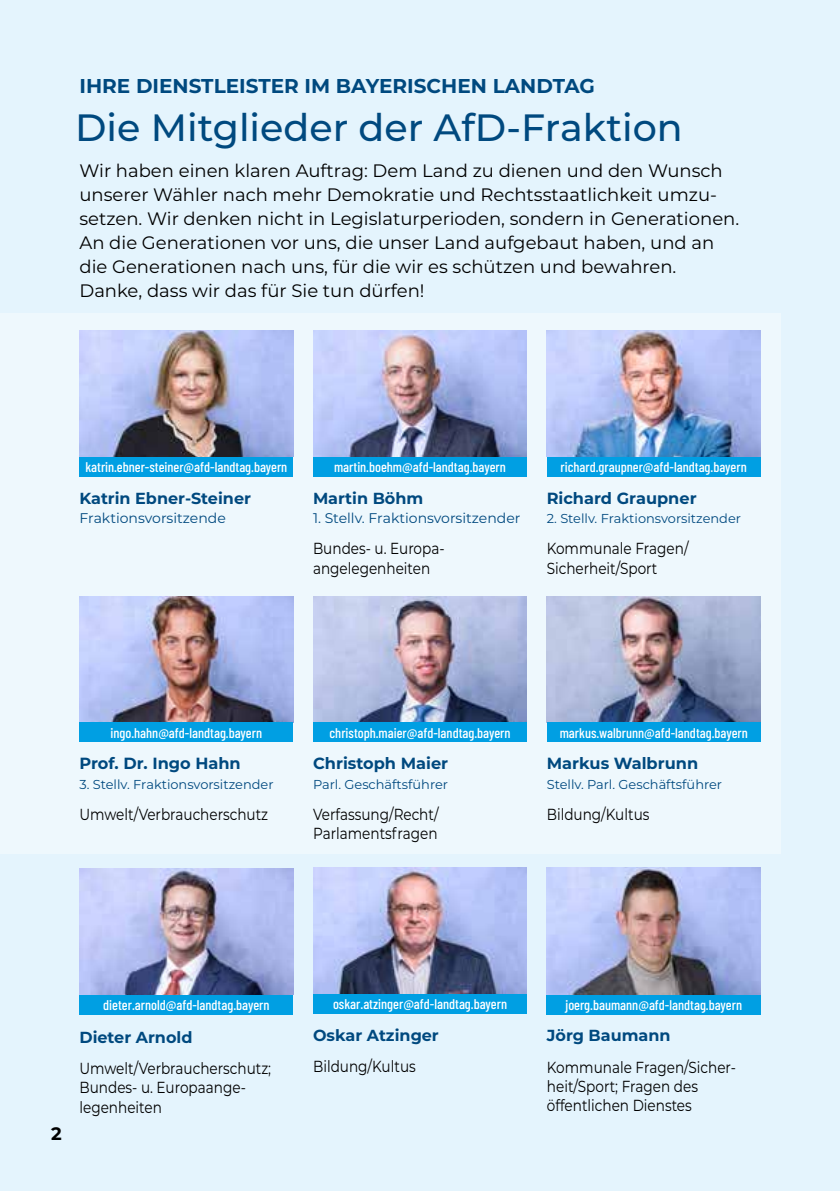
<style>
.page{position:relative;width:840px;height:1191px;background:#fff}
.page>*{position:absolute;margin:0;border:0;box-sizing:border-box;transform-origin:0 0}
.t1{font:500 38px "Montserrat";color:#00497f}
.t2{font:700 20px "Montserrat";color:#00497f}
.t3{font:18px/24px "Montserrat";color:#000}
.t4{font:700 18px "Montserrat";color:#000}
.t5{font:700 16.2px "Montserrat";color:#00497f}
.t6{font:16px/19.2px "Montserrat";color:#000;scale:.85 1}
.t7{font:700 16px "Montserrat";color:#00497f}
.t8{font:500 14px "Barlow Condensed";color:#fff}
.t9{font:14px "Montserrat";color:#00497f}
.t10{font:13px "Montserrat";color:#00497f}
</style>
<div class="page">
<div style="left:0;top:0;width:839px;height:1191px;background:#e4f4fd"></div>
<div style="left:0;top:313px;width:780px;height:540px;background:#eef8fd"></div>
<img style="left:79px;top:330px;width:214px;height:127px">
<div style="left:79px;top:457px;width:214px;height:19px;background:#009fe3"></div>
<img style="left:313px;top:330px;width:213px;height:127px">
<div style="left:313px;top:457px;width:213px;height:19px;background:#009fe3"></div>
<img style="left:313px;top:596px;width:213px;height:126px">
<div style="left:313px;top:722px;width:213px;height:20px;background:#009fe3"></div>
<img style="left:79px;top:868px;width:214px;height:126px">
<div style="left:79px;top:994px;width:214px;height:20px;background:#009fe3"></div>
<img style="left:313px;top:867px;width:213px;height:127px">
<div style="left:313px;top:994px;width:213px;height:20px;background:#009fe3"></div>
<img style="left:546px;top:867px;width:214px;height:127px">
<div style="left:546px;top:994px;width:214px;height:20px;background:#009fe3"></div>
<img style="left:546px;top:330px;width:214px;height:127px">
<div style="left:546px;top:457px;width:214px;height:19px;background:#009fe3"></div>
<img style="left:546px;top:596px;width:214px;height:126px">
<div style="left:546px;top:722px;width:214px;height:20px;background:#009fe3"></div>
<img style="left:79px;top:596px;width:214px;height:126px">
<div style="left:79px;top:722px;width:214px;height:20px;background:#009fe3"></div>
<p class="t2" style="left:79px;top:72px;width:516px">IHRE DIENSTLEISTER IM BAYERISCHEN LANDTAG</p>
<h1 class="t1" style="left:75px;top:101px;width:608px">Die Mitglieder der AfD-Fraktion</h1>
<p class="t3" style="left:79px;top:158px;width:661px">Wir haben einen klaren Auftrag: Dem Land zu dienen und den Wunsch unserer Wähler nach mehr Demokratie und Rechtsstaatlichkeit umzu&shy;setzen. Wir denken nicht in Legislaturperioden, sondern in Generationen.<br>An die Generationen vor uns, die unser Land aufgebaut haben, und an die Generationen nach uns, für die wir es schützen und bewahren.<br>Danke, dass wir das für Sie tun dürfen!</p>
<p class="t8" style="left:85px;top:457px;width:203px">katrin.ebner-steiner@afd-landtag.bayern</p>
<p class="t7" style="left:79px;top:486px;width:173px">Katrin Ebner-Steiner</p>
<p class="t9" style="left:79px;top:508px;width:148px">Fraktionsvorsitzende</p>
<p class="t8" style="left:334px;top:457px;width:173px">martin.boehm@afd-landtag.bayern</p>
<p class="t7" style="left:313px;top:486px;width:112px">Martin Böhm</p>
<p class="t9" style="left:313px;top:508px;width:209px">1. Stellv. Fraktionsvorsitzender</p>
<p class="t6" style="left:313px;top:538px;width:156px">Bundes- u. Europa&shy;angelegenheiten</p>
<p class="t8" style="left:560px;top:457px;width:187px">richard.graupner@afd-landtag.bayern</p>
<p class="t5" style="left:546px;top:486px;width:151px">Richard Graupner</p>
<p class="t10" style="left:546px;top:509px;width:196px">2. Stellv. Fraktionsvorsitzender</p>
<p class="t6" style="left:546px;top:538px;width:168px">Kommunale Fragen/<br>Sicherheit/Sport</p>
<p class="t8" style="left:110px;top:722px;width:153px">ingo.hahn@afd-landtag.bayern</p>
<p class="t5" style="left:79px;top:752px;width:163px">Prof. Dr. Ingo Hahn</p>
<p class="t10" style="left:79px;top:775px;width:195px">3. Stellv. Fraktionsvorsitzender</p>
<p class="t6" style="left:79px;top:804px;width:223px">Umwelt/Verbraucherschutz</p>
<p class="t8" style="left:329px;top:722px;width:182px">christoph.maier@afd-landtag.bayern</p>
<p class="t5" style="left:313px;top:752px;width:136px">Christoph Maier</p>
<p class="t10" style="left:313px;top:775px;width:136px">Parl. Geschäftsführer</p>
<p class="t6" style="left:313px;top:804px;width:149px">Verfassung/Recht/<br>Parlamentsfragen</p>
<p class="t8" style="left:559px;top:722px;width:190px">markus.walbrunn@afd-landtag.bayern</p>
<p class="t5" style="left:546px;top:752px;width:153px">Markus Walbrunn</p>
<p class="t10" style="left:546px;top:775px;width:177px">Stellv. Parl. Geschäftsführer</p>
<p class="t6" style="left:546px;top:804px;width:122px">Bildung/Kultus</p>
<p class="t4" style="left:51px;top:1120px;width:12px">2</p>
<p class="t8" style="left:103px;top:995px;width:168px">dieter.arnold@afd-landtag.bayern</p>
<p class="t7" style="left:79px;top:1025px;width:114px">Dieter Arnold</p>
<p class="t6" style="left:79px;top:1058px;width:227px">Umwelt/Verbraucherschutz;<br>Bundes- u. Europaange&shy;legenheiten</p>
<p class="t8" style="left:333px;top:994px;width:175px">oskar.atzinger@afd-landtag.bayern</p>
<p class="t7" style="left:313px;top:1023px;width:127px">Oskar Atzinger</p>
<p class="t6" style="left:313px;top:1056px;width:122px">Bildung/Kultus</p>
<p class="t8" style="left:565px;top:995px;width:178px">joerg.baumann@afd-landtag.bayern</p>
<p class="t7" style="left:546px;top:1024px;width:125px">Jörg Baumann</p>
<p class="t6" style="left:546px;top:1056px;width:224px">Kommunale Fragen/Sicher&shy;heit/Sport; Fragen des öffentlichen Dienstes</p>
</div>
